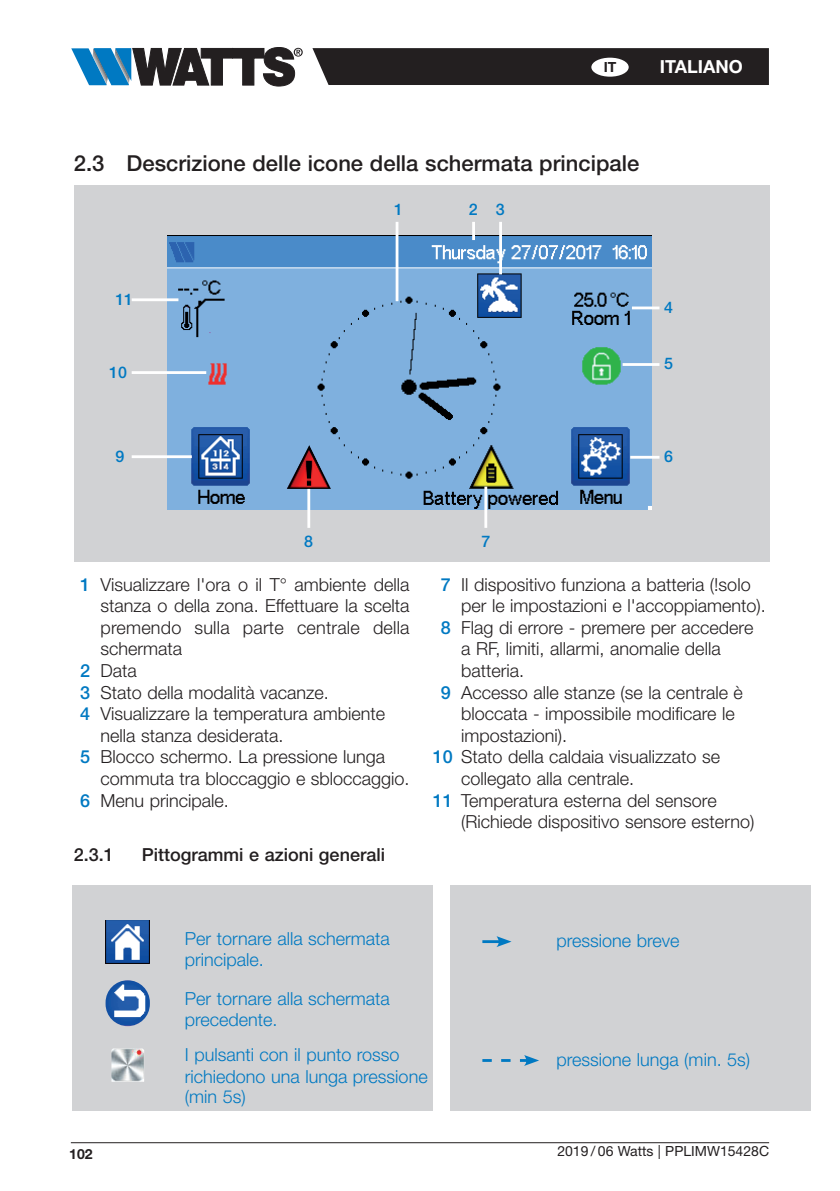
<style>
.page{position:relative;width:840px;height:1191px;background:#fff}
.page>*{position:absolute;margin:0;border:0;box-sizing:border-box;transform-origin:0 0}
.t1{font:500 22px "Helvetica Neue LT Std";color:#231f20}
.t2{font:300 18px "Helvetica Neue LT Std";color:#231f20}
.t3{font:300 18px/21.6px "Helvetica Neue LT Std";color:#0079c2}
.t4{font:500 18px "Helvetica Neue LT Std";color:#231f20}
.t5{font:700 18px "Helvetica Neue LT Std";color:#fff}
.t6{font:500 16px "Helvetica Neue LT Std";color:#0079c2}
.t7{font:14px "Helvetica Neue LT Std";color:#231f20}
.t8{font:700 14px "Helvetica Neue LT Std";color:#231f20}
.s1{font-weight:500;color:#0079c2}
</style>
<div class="page">
<hr style="left:71px;top:1142px;width:697px;height:1px;background:#231f20">
<svg style="left:71px;top:47px;width:231px;height:39px"></svg>
<div style="left:312px;top:48px;width:456px;height:37px;background:#231f20"></div>
<div style="left:591px;top:58px;width:37px;height:19px;background:#fff;border-radius:50%"></div>
<div style="left:449px;top:885px;width:361px;height:226px;background:#d1d2d4"></div>
<div style="left:74px;top:185px;width:694px;height:376px;background:#d1d2d4"></div>
<img style="left:167px;top:235px;width:484px;height:274px">
<div style="left:72px;top:885px;width:360px;height:225px;background:#d1d2d4"></div>
<hr style="left:622px;top:363px;width:37px;height:3px;background:#fff">
<hr style="left:630px;top:456px;width:29px;height:3px;background:#fff">
<hr style="left:631px;top:306px;width:28px;height:3px;background:#fff">
<hr style="left:132px;top:298px;width:46px;height:3px;background:#fff">
<hr style="left:132px;top:455px;width:60px;height:3px;background:#fff">
<hr style="left:132px;top:371px;width:74px;height:3px;background:#fff">
<hr style="left:484px;top:486px;width:3px;height:42px;background:#fff">
<hr style="left:395px;top:222px;width:3px;height:79px;background:#fff">
<svg style="left:472px;top:222px;width:2px;height:18px"></svg>
<hr style="left:499px;top:222px;width:2px;height:52px;background:#fff">
<img style="left:105px;top:920px;width:45px;height:43px">
<img style="left:105px;top:980px;width:45px;height:46px;border-radius:22px">
<img style="left:111px;top:1048px;width:33px;height:33px">
<hr style="left:482px;top:940px;width:19px;height:3px;background:#0079c2">
<svg style="left:496px;top:936px;width:15px;height:11px"></svg>
<svg style="left:482px;top:1055px;width:57px;height:11px"></svg>
<img style="left:286px;top:445px;width:45px;height:44px">
<hr style="left:307px;top:489px;width:3px;height:39px;background:#fff">
<p class="t8" style="left:603px;top:59px;width:14px">IT</p>
<p class="t5" style="left:659px;top:56px;width:84px">ITALIANO</p>
<p class="t1" style="left:74px;top:150px;width:566px">2.3 Descrizione delle icone della schermata principale</p>
<p class="t6" style="left:115px;top:290px;width:19px">11</p>
<p class="t6" style="left:109px;top:362px;width:19px">10</p>
<p class="t6" style="left:115px;top:447px;width:10px">9</p>
<p class="t6" style="left:394px;top:200px;width:10px">1</p>
<p class="t6" style="left:468px;top:200px;width:37px">2 3</p>
<p class="t6" style="left:663px;top:297px;width:10px">4</p>
<p class="t6" style="left:663px;top:354px;width:10px">5</p>
<p class="t6" style="left:663px;top:447px;width:10px">6</p>
<p class="t6" style="left:304px;top:532px;width:10px">8</p>
<p class="t6" style="left:481px;top:532px;width:10px">7</p>
<p class="t2" style="left:440px;top:573px;width:311px"><span class="s1">7</span> Il dispositivo funziona a batteria (!solo</p>
<p class="t2" style="left:461px;top:595px;width:306px">per le impostazioni e l'accoppiamento).</p>
<p class="t2" style="left:440px;top:616px;width:314px"><span class="s1">8</span> Flag di errore - premere per accedere</p>
<p class="t2" style="left:461px;top:638px;width:261px">a RF, limiti, allarmi, anomalie della</p>
<p class="t2" style="left:461px;top:659px;width:65px">batteria.</p>
<p class="t2" style="left:440px;top:681px;width:303px"><span class="s1">9</span> Accesso alle stanze (se la centrale è</p>
<p class="t2" style="left:461px;top:703px;width:275px">bloccata - impossibile modificare le</p>
<p class="t2" style="left:461px;top:724px;width:108px">impostazioni).</p>
<p class="t2" style="left:432px;top:746px;width:289px"><span class="s1">10</span> Stato della caldaia visualizzato se</p>
<p class="t2" style="left:461px;top:767px;width:174px">collegato alla centrale.</p>
<p class="t2" style="left:432px;top:789px;width:285px"><span class="s1">11</span> Temperatura esterna del sensore</p>
<p class="t2" style="left:461px;top:811px;width:294px">(Richiede dispositivo sensore esterno)</p>
<p class="t2" style="left:80px;top:573px;width:331px"><span class="s1">1</span> Visualizzare l'ora o il T° ambiente della</p>
<p class="t2" style="left:100px;top:595px;width:310px">stanza o della zona. Effettuare la scelta</p>
<p class="t2" style="left:100px;top:616px;width:310px">premendo sulla parte centrale della</p>
<p class="t2" style="left:100px;top:638px;width:83px">schermata</p>
<p class="t2" style="left:80px;top:659px;width:58px"><span class="s1">2</span> Data</p>
<p class="t2" style="left:80px;top:681px;width:250px"><span class="s1">3</span> Stato della modalità vacanze.</p>
<p class="t2" style="left:80px;top:703px;width:306px"><span class="s1">4</span> Visualizzare la temperatura ambiente</p>
<p class="t2" style="left:100px;top:724px;width:184px">nella stanza desiderata.</p>
<p class="t2" style="left:80px;top:746px;width:306px"><span class="s1">5</span> Blocco schermo. La pressione lunga</p>
<p class="t2" style="left:100px;top:767px;width:310px">commuta tra bloccaggio e sbloccaggio.</p>
<p class="t2" style="left:80px;top:789px;width:150px"><span class="s1">6</span> Menu principale.</p>
<p class="t4" style="left:74px;top:843px;width:42px">2.3.1</p>
<p class="t4" style="left:142px;top:843px;width:244px">Pittogrammi e azioni generali</p>
<p class="t3" style="left:185px;top:927px;width:206px">Per tornare alla schermata principale.</p>
<p class="t3" style="left:185px;top:987px;width:206px">Per tornare alla schermata precedente.</p>
<p class="t3" style="left:185px;top:1043px;width:244px;line-height:20.8px">I pulsanti con il punto rosso richiedono una lunga pressione (min 5s)</p>
<p class="t3" style="left:556px;top:929px;width:124px">pressione breve</p>
<p class="t3" style="left:556px;top:1048px;width:195px">pressione lunga (min. 5s)</p>
<p class="t8" style="left:69px;top:1145px;width:25px">102</p>
<p class="t7" style="left:557px;top:1142px;width:213px">2019 / 06 Watts | PPLIMW15428C</p>
</div>
